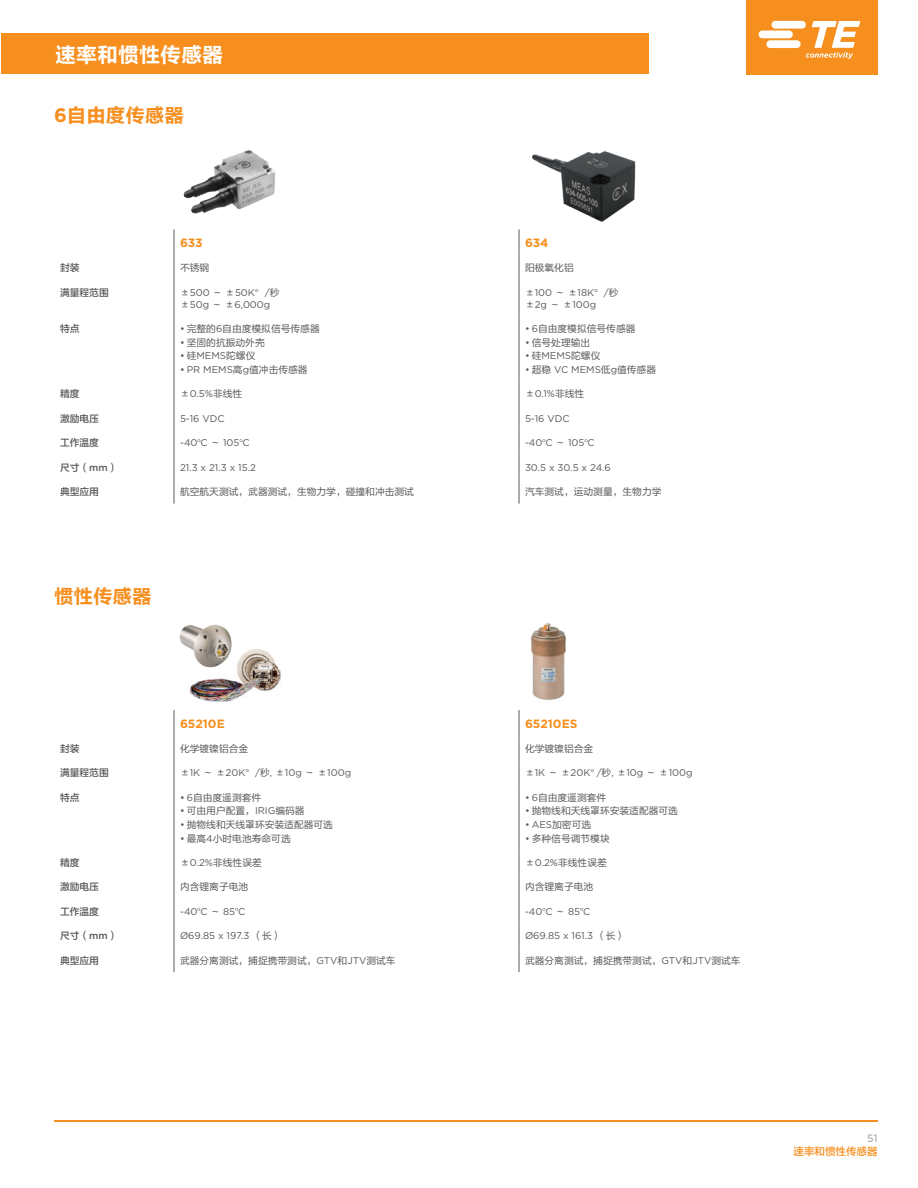
<style>
.page{position:relative;width:918px;height:1188px;background:#fff}
.page>*{position:absolute;margin:0;border:0;box-sizing:border-box;transform-origin:0 0}
.t1{font:21px "FZLTCHJW GB1 0";color:#fff}
.t2{font:19.5px "FZLTCHJW GB1 0";color:#f68f1e}
.t3{font:700 12px "Gotham";color:#f68f1e}
.t4{font:10.5px "FZLTZHJW GB1 0";color:#f68f1e}
.t5{font:10.5px "Gotham";color:#919295}
.t6{font:9.75px "FZLTHJW GB1 0";color:#57585a}
.t7{font:9.75px/12px "Gotham";color:#57585a}
.t8{font:9.75px "FZLTZHJW GB1 0";color:#57585a}
.s1{font-family:"Gotham";font-weight:700}
.s2{font-family:"FZLTHJW GB1 0"}
.s3{font-family:"Gotham"}
.s4{font-family:"Gotham";font-weight:500}
</style>
<div class="page">
<hr style="left:54px;top:1120px;width:824px;height:2px;background:#f68f1e">
<div style="left:1px;top:34px;width:648px;height:40px;background:#f68f1e"></div>
<div style="left:746px;top:0;width:132px;height:74px;background:#f68f1e"></div>
<svg style="left:759px;top:21px;width:101px;height:38px"></svg>
<svg style="left:174px;top:229px;width:1px;height:51px"></svg>
<svg style="left:519px;top:229px;width:1px;height:51px"></svg>
<hr style="left:174px;top:280px;width:1px;height:36px;background:#57585a">
<hr style="left:174px;top:316px;width:1px;height:66px;background:#57585a">
<svg style="left:174px;top:382px;width:1px;height:122px"></svg>
<hr style="left:519px;top:280px;width:1px;height:36px;background:#57585a">
<hr style="left:519px;top:316px;width:1px;height:66px;background:#57585a">
<svg style="left:519px;top:382px;width:1px;height:122px"></svg>
<svg style="left:174px;top:710px;width:1px;height:75px"></svg>
<hr style="left:174px;top:785px;width:1px;height:65px;background:#57585a">
<svg style="left:174px;top:850px;width:1px;height:122px"></svg>
<svg style="left:519px;top:710px;width:1px;height:75px"></svg>
<hr style="left:519px;top:785px;width:1px;height:65px;background:#57585a">
<svg style="left:519px;top:850px;width:1px;height:122px"></svg>
<img style="left:183px;top:150px;width:92px;height:64px">
<img style="left:532px;top:151px;width:104px;height:71px">
<img style="left:179px;top:625px;width:47px;height:19px">
<img style="left:183px;top:629px;width:98px;height:73px">
<img style="left:530px;top:622px;width:36px;height:79px">
<h1 class="t1" style="left:55px;top:43px;width:169px">速率和惯性传感器</h1>
<h2 class="t2" style="left:54px;top:105px;width:131px"><span class="s1">6</span>自由度传感器</h2>
<p class="t3" style="left:180px;top:236px;width:24px">633</p>
<p class="t3" style="left:525px;top:236px;width:25px">634</p>
<p class="t8" style="left:60px;top:263px;width:21px">封装</p>
<p class="t6" style="left:180px;top:263px;width:31px">不锈钢</p>
<p class="t6" style="left:525px;top:263px;width:50px">阳极氧化铝</p>
<p class="t8" style="left:60px;top:287px;width:50px">满量程范围</p>
<p class="t7" style="left:180px;top:286px;width:101px"><span class="s2">±</span>500 <span class="s2">～ ±</span>50K<span class="s2">°</span>/<span class="s2">秒±</span>50g <span class="s2">～ ±</span>6,000g</p>
<p class="t7" style="left:525px;top:286px;width:95px"><span class="s2">±</span>100 <span class="s2">～ ±</span>18K<span class="s2">°</span>/<span class="s2">秒±</span>2g <span class="s2">～ ±</span>100g</p>
<p class="t8" style="left:60px;top:323px;width:21px">特点</p>
<p class="t6" style="left:180px;top:323px;width:141px"><span class="s3">•</span> 完整的<span class="s3">6</span>自由度模拟信号传感器</p>
<p class="t6" style="left:180px;top:337px;width:86px"><span class="s3">•</span> 坚固的抗振动外壳</p>
<p class="t7" style="left:180px;top:350px;width:77px">• <span class="s2">硅</span>MEMS<span class="s2">陀螺仪</span></p>
<p class="t7" style="left:180px;top:363px;width:129px">• PR MEMS<span class="s2">高</span>g<span class="s2">值冲击传感器</span></p>
<p class="t6" style="left:525px;top:323px;width:112px"><span class="s3">• 6</span>自由度模拟信号传感器</p>
<p class="t6" style="left:525px;top:337px;width:67px"><span class="s3">•</span> 信号处理输出</p>
<p class="t7" style="left:525px;top:350px;width:77px">• <span class="s2">硅</span>MEMS<span class="s2">陀螺仪</span></p>
<p class="t7" style="left:525px;top:363px;width:133px">• <span class="s2">超稳</span> VC MEMS<span class="s2">低</span>g<span class="s2">值传感器</span></p>
<p class="t8" style="left:60px;top:389px;width:21px">精度</p>
<p class="t6" style="left:180px;top:389px;width:64px">±<span class="s3">0.5%</span>非线性</p>
<p class="t6" style="left:525px;top:389px;width:61px">±<span class="s3">0.1%</span>非线性</p>
<p class="t8" style="left:60px;top:413px;width:40px">激励电压</p>
<p class="t7" style="left:180px;top:412px;width:46px">5-16 VDC</p>
<p class="t7" style="left:525px;top:412px;width:46px">5-16 VDC</p>
<p class="t8" style="left:60px;top:437px;width:40px">工作温度</p>
<p class="t7" style="left:180px;top:437px;width:71px">-40 C <span class="s2">～</span> 105 C</p>
<p class="t7" style="left:525px;top:437px;width:71px">-40 C <span class="s2">～</span> 105 C</p>
<p class="t8" style="left:60px;top:462px;width:59px">尺寸（<span class="s4">mm</span>）</p>
<p class="t7" style="left:180px;top:461px;width:77px">21.3 x 21.3 x 15.2</p>
<p class="t7" style="left:525px;top:461px;width:87px">30.5 x 30.5 x 24.6</p>
<p class="t8" style="left:60px;top:486px;width:40px">典型应用</p>
<p class="t6" style="left:180px;top:486px;width:235px">航空航天测试，武器测试，生物力学，碰撞和冲击测试</p>
<p class="t6" style="left:525px;top:486px;width:138px">汽车测试，运动测量，生物力学</p>
<h2 class="t2" style="left:54px;top:585px;width:99px">惯性传感器</h2>
<p class="t3" style="left:180px;top:716px;width:46px">65210E</p>
<p class="t3" style="left:525px;top:716px;width:54px">65210ES</p>
<p class="t8" style="left:60px;top:743px;width:21px">封装</p>
<p class="t6" style="left:180px;top:743px;width:70px">化学镀镍铝合金</p>
<p class="t6" style="left:525px;top:743px;width:70px">化学镀镍铝合金</p>
<p class="t8" style="left:60px;top:768px;width:50px">满量程范围</p>
<p class="t7" style="left:180px;top:767px;width:173px"><span class="s2">±</span>1K <span class="s2">～ ±</span>20K<span class="s2">°</span>/<span class="s2">秒</span>, <span class="s2">±</span>10g <span class="s2">～ ±</span>100g</p>
<p class="t7" style="left:525px;top:767px;width:169px"><span class="s2">±</span>1K <span class="s2">～ ±</span>20K<span class="s2">°</span>/<span class="s2">秒</span>, <span class="s2">±</span>10g <span class="s2">～ ±</span>100g</p>
<p class="t8" style="left:60px;top:792px;width:21px">特点</p>
<p class="t6" style="left:180px;top:792px;width:83px"><span class="s3">• 6</span>自由度遥测套件</p>
<p class="t6" style="left:180px;top:806px;width:126px"><span class="s3">•</span> 可由用户配置，<span class="s3">IRIG</span>编码器</p>
<p class="t6" style="left:180px;top:819px;width:154px"><span class="s3">•</span> 抛物线和天线罩环安装适配器可选</p>
<p class="t6" style="left:180px;top:833px;width:112px"><span class="s3">•</span> 最高<span class="s3">4</span>小时电池寿命可选</p>
<p class="t6" style="left:525px;top:792px;width:83px"><span class="s3">• 6</span>自由度遥测套件</p>
<p class="t6" style="left:525px;top:806px;width:154px"><span class="s3">•</span> 抛物线和天线罩环安装适配器可选</p>
<p class="t7" style="left:525px;top:818px;width:68px">• AES<span class="s2">加密可选</span></p>
<p class="t6" style="left:525px;top:833px;width:86px"><span class="s3">•</span> 多种信号调节模块</p>
<p class="t8" style="left:60px;top:857px;width:21px">精度</p>
<p class="t6" style="left:180px;top:857px;width:83px">±<span class="s3">0.2%</span>非线性误差</p>
<p class="t6" style="left:525px;top:857px;width:83px">±<span class="s3">0.2%</span>非线性误差</p>
<p class="t8" style="left:60px;top:882px;width:40px">激励电压</p>
<p class="t6" style="left:180px;top:882px;width:70px">内含锂离子电池</p>
<p class="t6" style="left:525px;top:882px;width:70px">内含锂离子电池</p>
<p class="t8" style="left:60px;top:906px;width:40px">工作温度</p>
<p class="t7" style="left:180px;top:905px;width:67px">-40 C <span class="s2">～</span> 85 C</p>
<p class="t7" style="left:525px;top:905px;width:67px">-40 C <span class="s2">～</span> 85 C</p>
<p class="t8" style="left:60px;top:930px;width:59px">尺寸（<span class="s4">mm</span>）</p>
<p class="t7" style="left:180px;top:930px;width:103px">Ø69.85 x 197.3 <span class="s2">（长）</span></p>
<p class="t7" style="left:525px;top:930px;width:102px">Ø69.85 x 161.3 <span class="s2">（长）</span></p>
<p class="t8" style="left:60px;top:955px;width:40px">典型应用</p>
<p class="t6" style="left:180px;top:955px;width:217px">武器分离测试，捕捉携带测试，<span class="s3">GTV</span>和<span class="s3">JTV</span>测试车</p>
<p class="t6" style="left:525px;top:955px;width:217px">武器分离测试，捕捉携带测试，<span class="s3">GTV</span>和<span class="s3">JTV</span>测试车</p>
<p class="t5" style="left:867px;top:1132px;width:12px">51</p>
<p class="t4" style="left:794px;top:1146px;width:85px">速率和惯性传感器</p>
</div>
